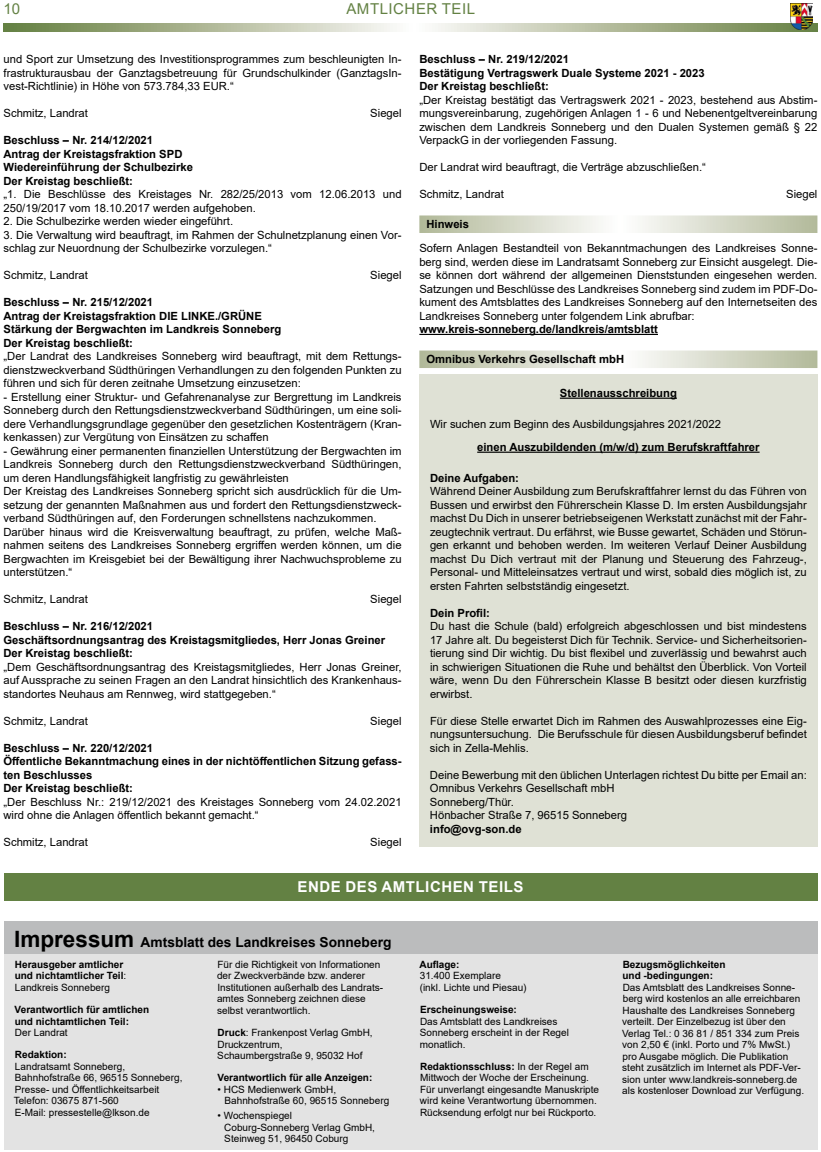
<style>
.page{position:relative;width:821px;height:1152px;background:#fff}
.page>*{position:absolute;margin:0;border:0;box-sizing:border-box;transform-origin:0 0}
.t1{font:700 15px "Arial";letter-spacing:.035em;color:#fff}
.t2{font:15px "Arial";letter-spacing:.035em;color:#638143}
.t3{font:700 13.75px "Arial";color:#000}
.t4{font:11.25px/13.5px "Arial";color:#000;text-align:justify}
.t5{font:700 11.25px/13.5px "Arial";color:#000}
.t6{font:10px/11.5px "Arial";color:#000}
.t7{font:700 10px/11.5px "Arial";color:#000}
.s1{font-size:22.5px}
.s2{font-weight:400}
.s3{font-weight:700}
</style>
<div class="page">
<svg style="left:4px;top:23px;width:813px;height:9px"></svg>
<img style="left:789px;top:4px;width:23px;height:25px">
<div style="left:419px;top:374px;width:398px;height:472px;background:#dfe1d5"></div>
<svg style="left:419px;top:215px;width:398px;height:18px"></svg>
<hr style="left:419px;top:334px;width:238px;height:1px;background:#000">
<svg style="left:419px;top:350px;width:398px;height:18px"></svg>
<hr style="left:559px;top:397px;width:117px;height:2px;background:#000">
<hr style="left:477px;top:451px;width:282px;height:2px;background:#000">
<div style="left:4px;top:944px;width:813px;height:205px;background:#e3e3e3"></div>
<div style="left:4px;top:921px;width:813px;height:32px;background:#bbbcbd"></div>
<div style="left:4px;top:873px;width:813px;height:27px;background:#638143"></div>
<h1 class="t2" style="left:4px;top:-1px;width:18px">10</h1>
<h1 class="t2" style="left:346px;top:-1px;width:130px">AMTLICHER TEIL</h1>
<p class="t4" style="left:4px;top:52px;width:399px">und Sport zur Umsetzung des Investitionsprogrammes zum beschleunigten In&shy;frastrukturausbau der Ganztagsbetreuung für Grundschulkinder (GanztagsIn&shy;vest-Richtlinie) in Höhe von 573.784,33 EUR.“</p>
<p class="t4" style="left:4px;top:106px;width:86px">Schmitz, Landrat</p>
<p class="t4" style="left:370px;top:106px;width:33px">Siegel</p>
<p class="t5" style="left:4px;top:134px;width:191px">Beschluss – Nr. 214/12/2021<br>Antrag der Kreistagsfraktion SPD<br>Wiedereinführung der Schulbezirke<br>Der Kreistag beschließt:</p>
<p class="t4" style="left:4px;top:187px;width:399px">„1. Die Beschlüsse des Kreistages Nr. 282/25/2013 vom 12.06.2013 und<br>250/19/2017 vom 18.10.2017 werden aufgehoben.</p>
<p class="t4" style="left:4px;top:214px;width:231px">2. Die Schulbezirke werden wieder eingeführt.</p>
<p class="t4" style="left:4px;top:228px;width:399px">3. Die Verwaltung wird beauftragt, im Rahmen der Schulnetzplanung einen Vor&shy;schlag zur Neuordnung der Schulbezirke vorzulegen.“</p>
<p class="t4" style="left:4px;top:268px;width:86px">Schmitz, Landrat</p>
<p class="t4" style="left:370px;top:268px;width:33px">Siegel</p>
<p class="t5" style="left:4px;top:296px;width:279px">Beschluss – Nr. 215/12/2021<br>Antrag der Kreistagsfraktion DIE LINKE./GRÜNE Stärkung der Bergwachten im Landkreis Sonneberg Der Kreistag beschließt:</p>
<p class="t4" style="left:4px;top:349px;width:399px">„Der Landrat des Landkreises Sonneberg wird beauftragt, mit dem Rettungs&shy;dienstzweckverband Südthüringen Verhandlungen zu den folgenden Punkten zu führen und sich für deren zeitnahe Umsetzung einzusetzen:</p>
<p class="t4" style="left:4px;top:390px;width:399px">- Erstellung einer Struktur- und Gefahrenanalyse zur Bergrettung im Landkreis Sonneberg durch den Rettungsdienstzweckverband Südthüringen, um eine soli&shy;dere Verhandlungsgrundlage gegenüber den gesetzlichen Kostenträgern (Kran&shy;kenkassen) zur Vergütung von Einsätzen zu schaffen</p>
<p class="t4" style="left:4px;top:444px;width:399px;text-align:left">- Gewährung einer permanenten finanziellen Unterstützung der Bergwachten im Landkreis Sonneberg durch den Rettungsdienstzweckverband Südthüringen, um deren Handlungsfähigkeit langfristig zu gewährleisten<br>Der Kreistag des Landkreises Sonneberg spricht sich ausdrücklich für die Um&shy;setzung der genannten Maßnahmen aus und fordert den Rettungsdienstzweck&shy;verband Südthüringen auf, den Forderungen schnellstens nachzukommen.<br>Darüber hinaus wird die Kreisverwaltung beauftragt, zu prüfen, welche Maß&shy;nahmen seitens des Landkreises Sonneberg ergriffen werden können, um die Bergwachten im Kreisgebiet bei der Bewältigung ihrer Nachwuchsprobleme zu unterstützen.“</p>
<p class="t4" style="left:4px;top:592px;width:86px">Schmitz, Landrat</p>
<p class="t4" style="left:370px;top:592px;width:33px">Siegel</p>
<p class="t5" style="left:4px;top:620px;width:383px">Beschluss – Nr. 216/12/2021<br>Geschäftsordnungsantrag des Kreistagsmitgliedes, Herr Jonas Greiner<br>Der Kreistag beschließt:</p>
<p class="t4" style="left:4px;top:660px;width:399px">„Dem Geschäftsordnungsantrag des Kreistagsmitgliedes, Herr Jonas Greiner, auf Aussprache zu seinen Fragen an den Landrat hinsichtlich des Krankenhaus&shy;standortes Neuhaus am Rennweg, wird stattgegeben.“</p>
<p class="t4" style="left:4px;top:714px;width:86px">Schmitz, Landrat</p>
<p class="t4" style="left:370px;top:714px;width:33px">Siegel</p>
<p class="t5" style="left:4px;top:741px;width:399px">Beschluss – Nr. 220/12/2021<br>Öffentliche Bekanntmachung eines in der nichtöffentlichen Sitzung gefass&shy;ten Beschlusses<br>Der Kreistag beschließt:</p>
<p class="t4" style="left:4px;top:795px;width:399px">„Der Beschluss Nr.: 219/12/2021 des Kreistages Sonneberg vom 24.02.2021 wird ohne die Anlagen öffentlich bekannt gemacht.“</p>
<p class="t4" style="left:4px;top:835px;width:86px">Schmitz, Landrat</p>
<p class="t4" style="left:370px;top:835px;width:33px">Siegel</p>
<p class="t5" style="left:419px;top:53px;width:287px">Beschluss – Nr. 219/12/2021<br>Bestätigung Vertragswerk Duale Systeme 2021 - 2023<br>Der Kreistag beschließt:</p>
<p class="t4" style="left:419px;top:93px;width:399px">„Der Kreistag bestätigt das Vertragswerk 2021 - 2023, bestehend aus Abstim&shy;mungsvereinbarung, zugehörigen Anlagen 1 - 6 und Nebenentgeltvereinbarung zwischen dem Landkreis Sonneberg und den Dualen Systemen gemäß § 22<br>VerpackG in der vorliegenden Fassung.</p>
<p class="t4" style="left:419px;top:160px;width:288px">Der Landrat wird beauftragt, die Verträge abzuschließen.“</p>
<p class="t4" style="left:419px;top:187px;width:86px">Schmitz, Landrat</p>
<p class="t4" style="left:785px;top:187px;width:33px">Siegel</p>
<p class="t5" style="left:426px;top:217px;width:44px">Hinweis</p>
<p class="t4" style="left:419px;top:241px;width:399px">Sofern Anlagen Bestandteil von Bekanntmachungen des Landkreises Sonne&shy;berg sind, werden diese im Landratsamt Sonneberg zur Einsicht ausgelegt. Die&shy;se können dort während der allgemeinen Dienststunden eingesehen werden.<br>Satzungen und Beschlüsse des Landkreises Sonneberg sind zudem im PDF-Do&shy;kument des Amtsblattes des Landkreises Sonneberg auf den Internetseiten des Landkreises Sonneberg unter folgendem Link abrufbar:</p>
<p class="t5" style="left:419px;top:323px;width:240px">www.kreis-sonneberg.de/landkreis/amtsblatt</p>
<p class="t5" style="left:426px;top:352px;width:199px">Omnibus Verkehrs Gesellschaft mbH</p>
<p class="t5" style="left:559px;top:386px;width:118px">Stellenausschreibung</p>
<p class="t4" style="left:430px;top:417px;width:292px">Wir suchen zum Beginn des Ausbildungsjahres 2021/2022</p>
<p class="t5" style="left:477px;top:440px;width:284px">einen Auszubildenden (m/w/d) zum Berufskraftfahrer</p>
<p class="t5" style="left:430px;top:471px;width:90px">Deine Aufgaben:</p>
<p class="t4" style="left:430px;top:484px;width:378px">Während Deiner Ausbildung zum Berufskraftfahrer lernst du das Führen von Bussen und erwirbst den Führerschein Klasse D. Im ersten Ausbildungsjahr machst Du Dich in unserer betriebseigenen Werkstatt zunächst mit der Fahr&shy;zeugtechnik vertraut. Du erfährst, wie Busse gewartet, Schäden und Störun&shy;gen erkannt und behoben werden. Im weiteren Verlauf Deiner Ausbildung machst Du Dich vertraut mit der Planung und Steuerung des Fahrzeug-, Personal- und Mitteleinsatzes vertraut und wirst, sobald dies möglich ist, zu ersten Fahrten selbstständig eingesetzt.</p>
<p class="t5" style="left:430px;top:606px;width:62px">Dein Profil:</p>
<p class="t4" style="left:430px;top:619px;width:378px">Du hast die Schule (bald) erfolgreich abgeschlossen und bist mindestens 17 Jahre alt. Du begeisterst Dich für Technik. Service- und Sicherheitsorien&shy;tierung sind Dir wichtig. Du bist flexibel und zuverlässig und bewahrst auch in schwierigen Situationen die Ruhe und behältst den Überblick. Von Vorteil wäre, wenn Du den Führerschein Klasse B besitzt oder diesen kurzfristig erwirbst.</p>
<p class="t4" style="left:430px;top:714px;width:378px">Für diese Stelle erwartet Dich im Rahmen des Auswahlprozesses eine Eig&shy;nungsuntersuchung. Die Berufsschule für diesen Ausbildungsberuf befindet sich in Zella-Mehlis.</p>
<p class="t4" style="left:430px;top:768px;width:378px;text-align:left">Deine Bewerbung mit den üblichen Unterlagen richtest Du bitte per Email an:<br>Omnibus Verkehrs Gesellschaft mbH<br>Sonneberg/Thür.<br>Hönbacher Straße 7, 96515 Sonneberg</p>
<p class="t5" style="left:430px;top:822px;width:93px">info@ovg-son.de</p>
<h1 class="t1" style="left:297px;top:876px;width:227px">ENDE DES AMTLICHEN TEILS</h1>
<p class="t3" style="left:14px;top:932px;width:378px"><span class="s1">Impressum</span> Amtsblatt des Landkreises Sonneberg</p>
<p class="t7" style="left:15px;top:958px;width:113px">Herausgeber amtlicher und nichtamtlicher Teil<span class="s2">:<br>Landkreis Sonneberg</span></p>
<p class="t7" style="left:15px;top:1003px;width:136px">Verantwortlich für amtlichen und nichtamtlichen Teil:</p>
<p class="t6" style="left:15px;top:1026px;width:54px">Der Landrat</p>
<p class="t7" style="left:15px;top:1049px;width:53px">Redaktion:</p>
<p class="t6" style="left:14px;top:1060px;width:170px">Landratsamt Sonneberg,<br>Bahnhofstraße 66, 96515 Sonneberg,<br>Presse- und Öffentlichkeitsarbeit<br>Telefon: 03675 871-560<br>E-Mail: pressestelle@lkson.de</p>
<p class="t6" style="left:217px;top:958px;width:167px">Für die Richtigkeit von Informationen der Zweckverbände bzw. anderer Institutionen außerhalb des Landrats&shy;amtes Sonneberg zeichnen diese selbst verantwortlich.</p>
<p class="t6" style="left:217px;top:1026px;width:157px"><span class="s3">Druck</span>: Frankenpost Verlag GmbH,<br>Druckzentrum,<br>Schaumbergstraße 9, 95032 Hof</p>
<p class="t7" style="left:217px;top:1072px;width:156px">Verantwortlich für alle Anzeigen:</p>
<p class="t6" style="left:224px;top:1083px;width:166px;text-indent:-7px">• HCS Medienwerk GmbH,<br>Bahnhofstraße 60, 96515 Sonneberg</p>
<p class="t6" style="left:224px;top:1109px;width:152px;text-indent:-7px">• Wochenspiegel<br>Coburg-Sonneberg Verlag GmbH,<br>Steinweg 51, 96450 Coburg</p>
<p class="t7" style="left:419px;top:958px;width:41px">Auflage:</p>
<p class="t6" style="left:419px;top:970px;width:108px">31.400 Exemplare<br>(inkl. Lichte und Piesau)</p>
<p class="t7" style="left:420px;top:1003px;width:98px">Erscheinungsweise:</p>
<p class="t6" style="left:420px;top:1015px;width:151px">Das Amtsblatt des Landkreises<br>Sonneberg erscheint in der Regel monatlich.</p>
<p class="t6" style="left:420px;top:1060px;width:181px"><span class="s3">Redaktionsschluss:</span> In der Regel am Mittwoch der Woche der Erscheinung.<br>Für unverlangt eingesandte Manuskripte wird keine Verantwortung übernommen.<br>Rücksendung erfolgt nur bei Rückporto.</p>
<p class="t7" style="left:622px;top:958px;width:105px">Bezugsmöglichkeiten und -bedingungen:</p>
<p class="t6" style="left:622px;top:981px;width:183px">Das Amtsblatt des Landkreises Sonne&shy;berg wird kostenlos an alle erreichbaren Haushalte des Landkreises Sonneberg verteilt. Der Einzelbezug ist über den Verlag Tel.: 0 36 81 / 851 334 zum Preis von 2,50 € (inkl. Porto und 7% MwSt.) pro Ausgabe möglich. Die Publikation steht zusätzlich im Internet als PDF-Ver&shy;sion unter www.landkreis-sonneberg.de als kostenloser Download zur Verfügung.</p>
</div>
